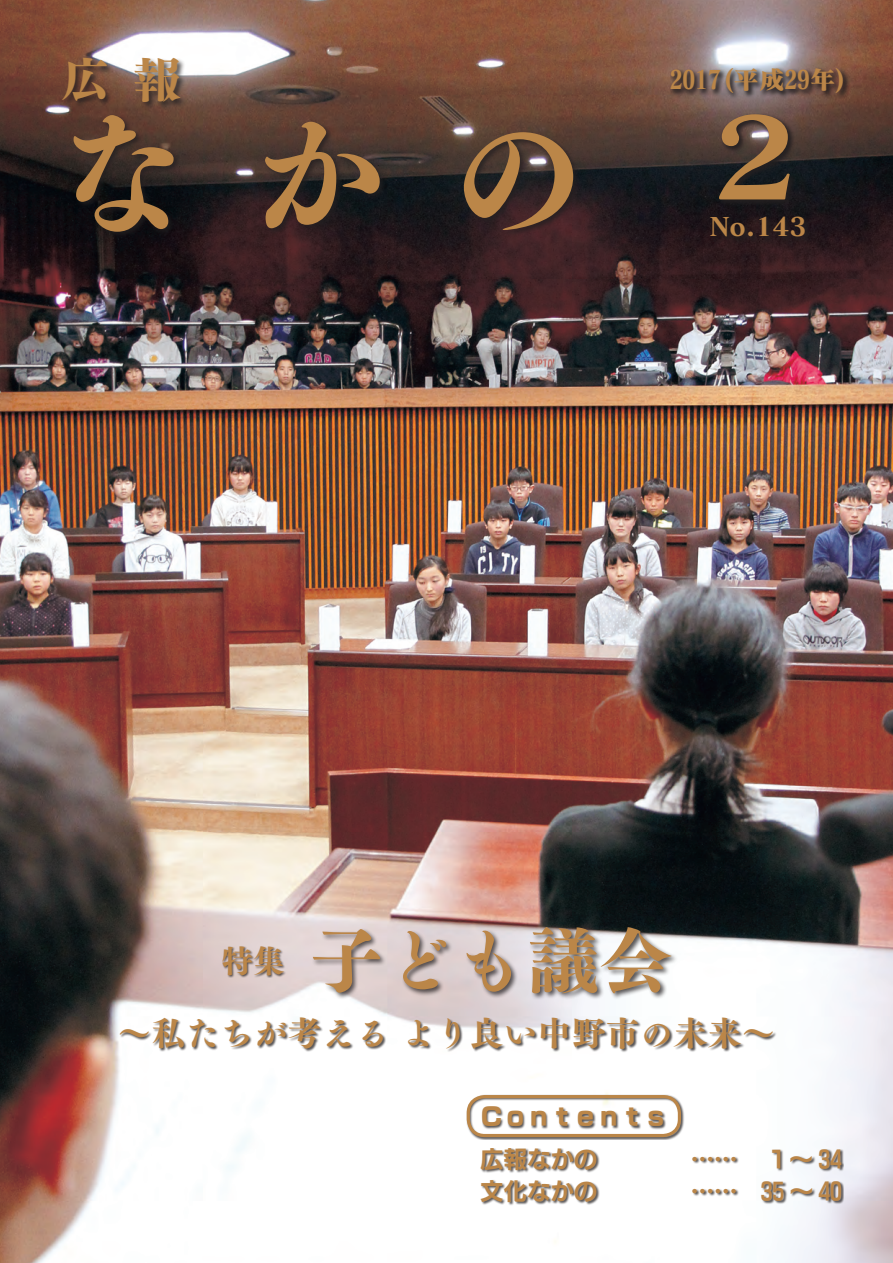
<style>
.page{position:relative;width:893px;height:1263px;background:#fff}
.page>*{position:absolute;margin:0;border:0;box-sizing:border-box;transform-origin:0 0}
.t1{font:800 132.9px "Tsuku Min Pro";color:#bb8648}
.t2{font:111.6px "Matisse Pro EB";color:#bb8648}
.t3{font:72.3px "Tsuku AMD Min Std E";color:#bb8648}
.t4{font:800 47.85px "Tsuku Min Pro";color:#bb8648}
.t5{font:34.05px "Tsuku AMD Min Std E";color:#bb8648}
.t6{font:31.95px "Tsuku AMD Min Std E";color:#bb8648}
.t7{font:25.5px "Matisse Pro EB";color:#bb8648}
.t8{font:23.4px "New Rodin Pro B";color:#bb8648}
.t9{font:23.4px "New Rodin Pro EB";color:#bb8648}
</style>
<div class="page">
<img style="left:0;top:0;width:893px;height:1263px">
<div style="left:222px;top:945px;width:65px;height:33px;background:#231f20;opacity:.75"></div>
<div style="left:312px;top:926px;width:367px;height:75px;background:#231f20;opacity:.75"></div>
<div style="left:480px;top:1148px;width:364px;height:57px;background:#231f20;opacity:.75"></div>
<div style="left:466px;top:1094px;width:218px;height:46px;background:#231f20;opacity:.75"></div>
<div style="left:467px;top:1095px;width:214px;height:42px;border:3px solid #bb8648;border-radius:17px"></div>
<div style="left:482px;top:1105px;width:184px;height:25px;background:#231f20;opacity:.75"></div>
<div style="left:119px;top:1017px;width:658px;height:35px;background:#231f20;opacity:.75"></div>
<div style="left:72px;top:114px;width:509px;height:125px;background:#231f20;opacity:.75"></div>
<div style="left:61px;top:57px;width:127px;height:53px;background:#231f20;opacity:.75"></div>
<div style="left:670px;top:67px;width:180px;height:177px;background:#231f20;opacity:.75"></div>
<div style="left:670px;top:67px;width:180px;height:33px;background:#231f20;opacity:.75"></div>
<div style="left:709px;top:216px;width:104px;height:28px;background:#231f20"></div>
<div style="left:718px;top:113px;width:79px;height:94px;background:#231f20;opacity:.75"></div>
<p class="t4" style="left:61px;top:42px;width:49px">広</p>
<p class="t4" style="left:133px;top:42px;width:49px">報</p>
<p class="t1" style="left:53px;top:69px;width:533px">なか　 の　</p>
<p class="t7" style="left:670px;top:63px;width:180px">２０１7（平成２9年(</p>
<p class="t2" style="left:700px;top:84px;width:113px">２</p>
<p class="t7" style="left:710px;top:210px;width:98px">No.143</p>
<p class="t6" style="left:221px;top:932px;width:65px">特集</p>
<p class="t3" style="left:310px;top:895px;width:363px">子ども議会</p>
<p class="t5" style="left:117px;top:1003px;width:660px">～私たちが考えるより良い中野市の未来~</p>
<p class="t9" style="left:480px;top:1096px;width:189px">Ｃｏｎｔｅｎｔｓ</p>
<p class="t8" style="left:480px;top:1139px;width:118px">広報なかの</p>
<p class="t8" style="left:480px;top:1171px;width:118px">文化なかの</p>
<p class="t8" style="left:691px;top:1139px;width:48px">......</p>
<p class="t8" style="left:691px;top:1171px;width:48px">......</p>
<p class="t8" style="left:766px;top:1139px;width:77px">１~34</p>
<p class="t8" style="left:761px;top:1171px;width:83px">３５~４０</p>
</div>
